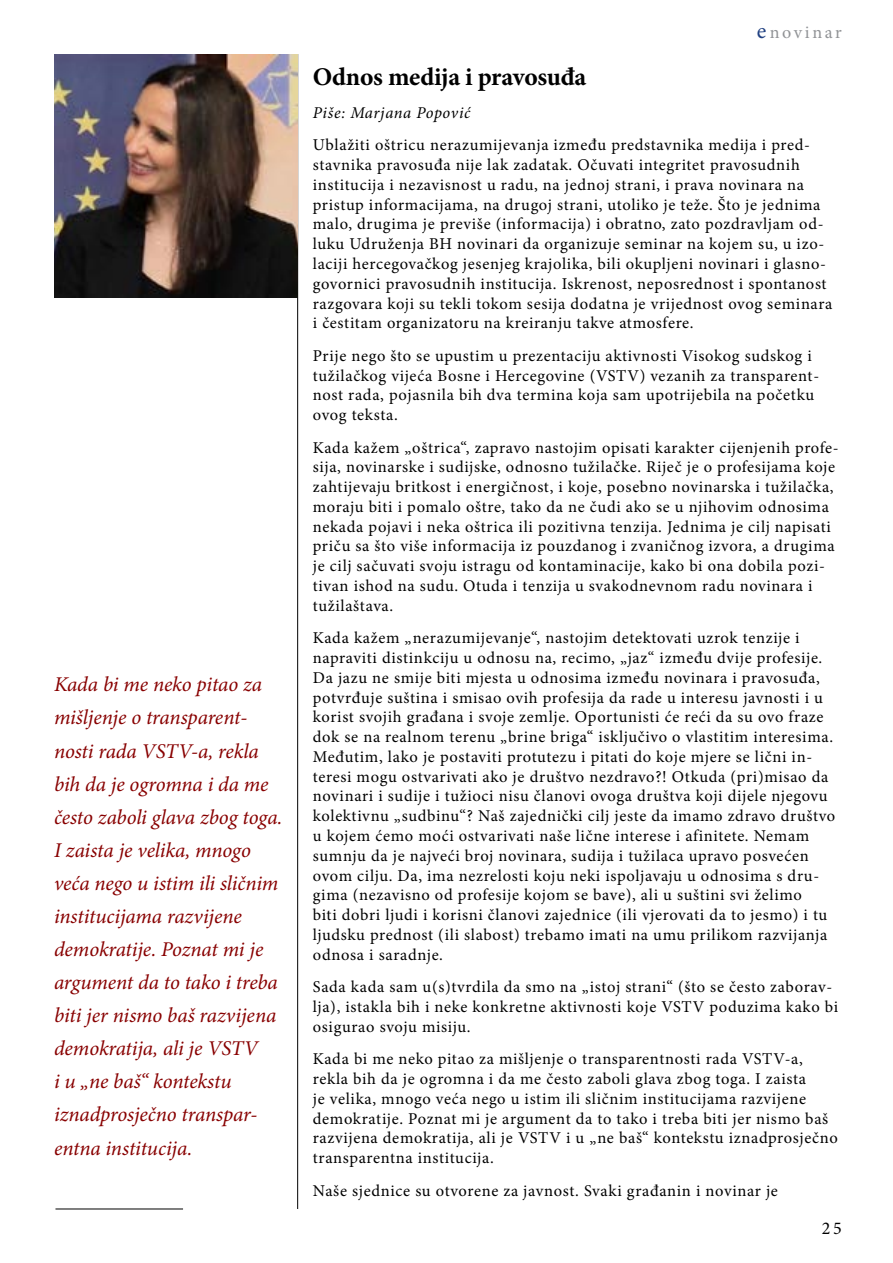
<style>
.page{position:relative;width:893px;height:1263px;background:#fff}
.page>*{position:absolute;margin:0;border:0;box-sizing:border-box;transform-origin:0 0}
.t1{font:700 25.5px "Minion Pro";letter-spacing:-.01em;color:#000}
.t2{font:italic 21px/33.2px "Minion Pro";letter-spacing:-.005em;color:#800}
.t3{font:18px "Minion Pro";letter-spacing:.145em;color:#919396}
.t4{font:18px "Minion Pro";color:#000}
.t5{font:16.5px/19.8px "Minion Pro";letter-spacing:.04em;color:#000}
.t6{font:italic 16.5px "Minion Pro";letter-spacing:.035em;color:#000}
.s1{font-size:22.5px;color:#214182}
</style>
<div class="page">
<hr style="left:297px;top:54px;width:1px;height:1155px;background:#000">
<hr style="left:55px;top:1209px;width:128px;height:1px;background:#000">
<img style="left:54px;top:54px;width:244px;height:244px">
<p class="t2" style="left:54px;top:668px;width:230px">Kada bi me neko pitao za mišljenje o transparent&shy;nosti rada VSTV-a, rekla bih da je ogromna i da me često zaboli glava zbog toga.<br>I zaista je velika, mnogo veća nego u istim ili sličnim institucijama razvijene demokratije. Poznat mi je argument da to tako i treba biti jer nismo baš razvijena demokratija, ali je VSTV<br>i u „ne baš“ kontekstu iznadprosječno transpar&shy;entna institucija.</p>
<p class="t3" style="left:757px;top:20px;width:87px"><span class="s1">e</span>novinar</p>
<h1 class="t1" style="left:313px;top:59px;width:275px">Odnos medija i pravosuđa</h1>
<p class="t6" style="left:313px;top:101px;width:159px">Piše: Marjana Popović</p>
<p class="t5" style="left:313px;top:135px;width:521px">Ublažiti oštricu nerazumijevanja između predstavnika medija i pred&shy;stavnika pravosuđa nije lak zadatak. Očuvati integritet pravosudnih institucija i nezavisnost u radu, na jednoj strani, i prava novinara na pristup informacijama, na drugoj strani, utoliko je teže. Što je jednima malo, drugima je previše (informacija) i obratno, zato pozdravljam od&shy;luku Udruženja BH novinari da organizuje seminar na kojem su, u izo&shy;laciji hercegovačkog jesenjeg krajolika, bili okupljeni novinari i glasno&shy;govornici pravosudnih institucija. Iskrenost, neposrednost i spontanost razgovara koji su tekli tokom sesija dodatna je vrijednost ovog seminara i čestitam organizatoru na kreiranju takve atmosfere.</p>
<p class="t5" style="left:313px;top:346px;width:508px">Prije nego što se upustim u prezentaciju aktivnosti Visokog sudskog i tužilačkog vijeća Bosne i Hercegovine (VSTV) vezanih za transparent&shy;nost rada, pojasnila bih dva termina koja sam upotrijebila na početku ovog teksta.</p>
<p class="t5" style="left:313px;top:437px;width:527px">Kada kažem „oštrica“, zapravo nastojim opisati karakter cijenjenih profe&shy;sija, novinarske i sudijske, odnosno tužilačke. Riječ je o profesijama koje zahtijevaju britkost i energičnost, i koje, posebno novinarska i tužilačka, moraju biti i pomalo oštre, tako da ne čudi ako se u njihovim odnosima nekada pojavi i neka oštrica ili pozitivna tenzija. Jednima je cilj napisati priču sa što više informacija iz pouzdanog i zvaničnog izvora, a drugima je cilj sačuvati svoju istragu od kontaminacije, kako bi ona dobila pozi&shy;tivan ishod na sudu. Otuda i tenzija u svakodnevnom radu novinara i tužilaštava.</p>
<p class="t5" style="left:313px;top:628px;width:524px">Kada kažem „nerazumijevanje“, nastojim detektovati uzrok tenzije i napraviti distinkciju u odnosu na, recimo, „jaz“ između dvije profesije.<br>Da jazu ne smije biti mjesta u odnosima između novinara i pravosuđa, potvrđuje suština i smisao ovih profesija da rade u interesu javnosti i u korist svojih građana i svoje zemlje. Oportunisti će reći da su ovo fraze dok se na realnom terenu „brine briga“ isključivo o vlastitim interesima.<br>Međutim, lako je postaviti protutezu i pitati do koje mjere se lični in&shy;teresi mogu ostvarivati ako je društvo nezdravo?! Otkuda (pri)misao da novinari i sudije i tužioci nisu članovi ovoga društva koji dijele njegovu kolektivnu „sudbinu“? Naš zajednički cilj jeste da imamo zdravo društvo u kojem ćemo moći ostvarivati naše lične interese i afinitete. Nemam sumnju da je najveći broj novinara, sudija i tužilaca upravo posvećen ovom cilju. Da, ima nezrelosti koju neki ispoljavaju u odnosima s dru&shy;gima (nezavisno od profesije kojom se bave), ali u suštini svi želimo<br>biti dobri ljudi i korisni članovi zajednice (ili vjerovati da to jesmo) i tu ljudsku prednost (ili slabost) trebamo imati na umu prilikom razvijanja odnosa i saradnje.</p>
<p class="t5" style="left:313px;top:977px;width:527px">Sada kada sam u(s)tvrdila da smo na „istoj strani“ (što se često zaborav&shy;lja), istakla bih i neke konkretne aktivnosti koje VSTV poduzima kako bi osigurao svoju misiju.</p>
<p class="t5" style="left:313px;top:1049px;width:527px">Kada bi me neko pitao za mišljenje o transparentnosti rada VSTV-a, rekla bih da je ogromna i da me često zaboli glava zbog toga. I zaista<br>je velika, mnogo veća nego u istim ili sličnim institucijama razvijene demokratije. Poznat mi je argument da to tako i treba biti jer nismo baš razvijena demokratija, ali je VSTV i u „ne baš“ kontekstu iznadprosječno transparentna institucija.</p>
<p class="t5" style="left:313px;top:1180px;width:467px">Naše sjednice su otvorene za javnost. Svaki građanin i novinar je</p>
<p class="t4" style="left:822px;top:1216px;width:21px">25</p>
</div>
